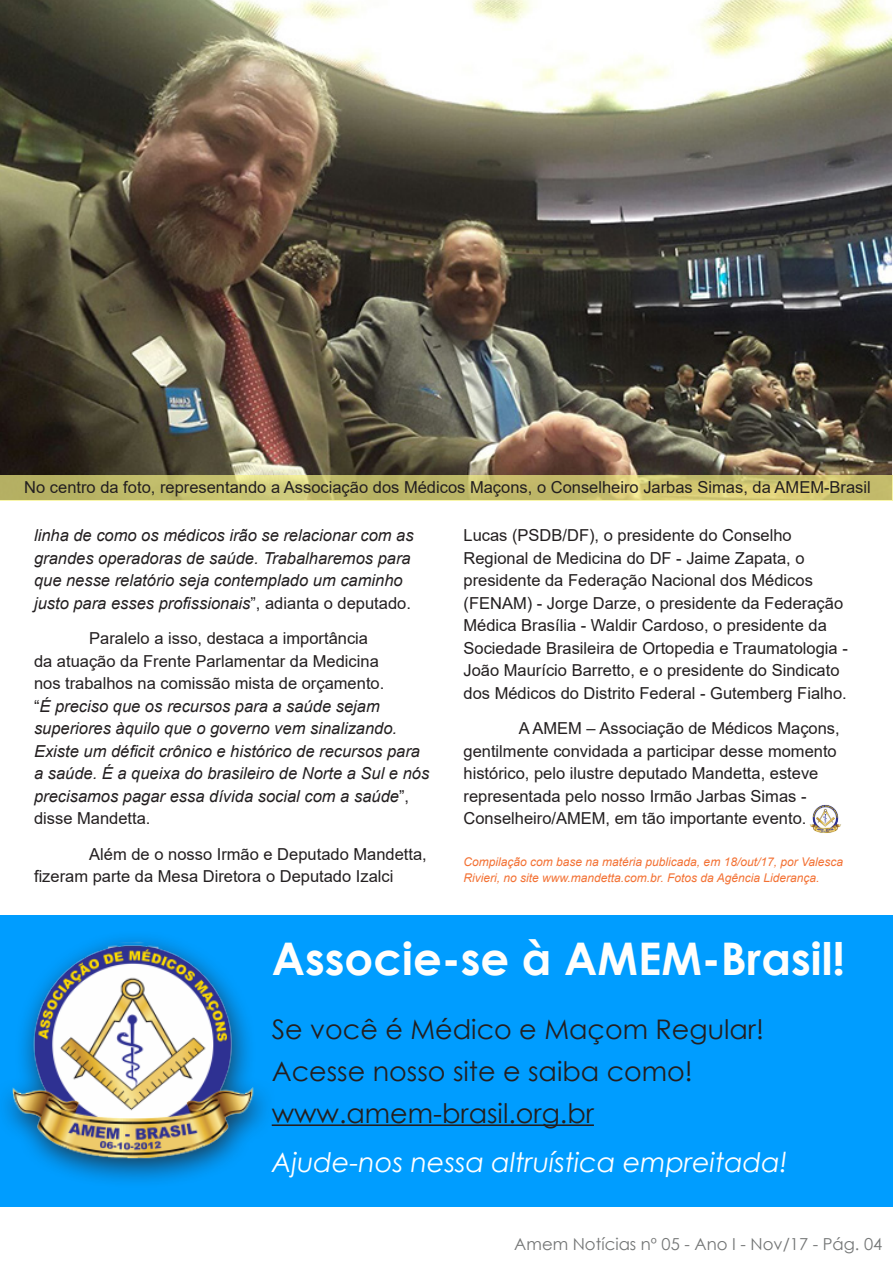
<style>
.page{position:relative;width:893px;height:1263px;background:#fff}
.page>*{position:absolute;margin:0;border:0;box-sizing:border-box;transform-origin:0 0}
.t1{font:700 45px "Century Gothic";color:#fffefc}
.t2{font:27px "Century Gothic";color:#231f20}
.t3{font:italic 27px "Century Gothic";color:#fff}
.t4{font:16.5px/22.5px "Arial";color:#231f20}
.t5{font:italic 16.5px/22.5px "Arial";color:#231f20}
.t6{font:16.5px "Century Gothic";color:#747676}
.t7{font:italic 12px/16.5px "Arial";color:#f37133}
.s1{font-style:normal}
</style>
<div class="page">
<img style="left:0;top:0;width:892px;height:475px">
<svg style="left:0;top:475px;width:893px;height:26px"></svg>
<div style="left:0;top:915px;width:893px;height:291px;background:#009dff"></div>
<div style="left:0;top:929px;width:278px;height:260px;background:#231f20;opacity:.75"></div>
<img style="left:6px;top:941px;width:260px;height:232px">
<hr style="left:272px;top:1124px;width:322px;height:2px;background:#231f20">
<img style="left:809px;top:804px;width:32px;height:30px">
<p class="t4" style="left:24px;top:475px;width:848px">No centro da foto, representando a Associação dos Médicos Maçons, o Conselheiro Jarbas Simas, da AMEM-Brasil</p>
<p class="t5" style="left:34px;top:525px;width:381px">linha de como os médicos irão se relacionar com as grandes operadoras de saúde. Trabalharemos para que nesse relatório seja contemplado um caminho justo para esses profissionais<span class="s1">”, adianta o deputado.</span></p>
<p class="t5" style="left:34px;top:627px;width:397px;text-indent:55px"><span class="s1">Paralelo a isso, destaca a importância<br>da atuação da Frente Parlamentar da Medicina<br>nos trabalhos na comissão mista de orçamento.<br>“</span>É preciso que os recursos para a saúde sejam superiores àquilo que o governo vem sinalizando.<br>Existe um déficit crônico e histórico de recursos para a saúde. É a queixa do brasileiro de Norte a Sul e nós precisamos pagar essa dívida social com a saúde<span class="s1">”, disse Mandetta.</span></p>
<p class="t4" style="left:34px;top:842px;width:394px;text-indent:55px">Além de o nosso Irmão e Deputado Mandetta, fizeram parte da Mesa Diretora o Deputado Izalci</p>
<p class="t4" style="left:463px;top:524px;width:386px">Lucas (PSDB/DF), o presidente do Conselho Regional de Medicina do DF - Jaime Zapata, o presidente da Federação Nacional dos Médicos (FENAM) - Jorge Darze, o presidente da Federação Médica Brasília - Waldir Cardoso, o presidente da Sociedade Brasileira de Ortopedia e Traumatologia - João Maurício Barretto, e o presidente do Sindicato dos Médicos do Distrito Federal - Gutemberg Fialho.</p>
<p class="t4" style="left:463px;top:717px;width:378px;text-indent:55px">A AMEM – Associação de Médicos Maçons, gentilmente convidada a participar desse momento histórico, pelo ilustre deputado Mandetta, esteve representada pelo nosso Irmão Jarbas Simas - Conselheiro/AMEM, em tão importante evento.</p>
<p class="t7" style="left:463px;top:853px;width:381px">Compilação com base na matéria publicada, em 18/out/17, por Valesca<br>Rivieri, no site www.mandetta.com.br. Fotos da Agência Liderança.</p>
<p class="t1" style="left:272px;top:924px;width:575px">Associe-se à AMEM-Brasil!</p>
<p class="t2" style="left:272px;top:1010px;width:494px">Se você é Médico e Maçom Regular!</p>
<p class="t2" style="left:272px;top:1052px;width:423px">Acesse nosso site e saiba como!</p>
<p class="t2" style="left:272px;top:1094px;width:324px">www.amem-brasil.org.br</p>
<p class="t3" style="left:272px;top:1143px;width:518px">Ajude-nos nessa altruística empreitada!</p>
<p class="t6" style="left:514px;top:1232px;width:370px">Amem Notícias nº 05 - Ano I - Nov/17 - Pág. 04</p>
</div>
